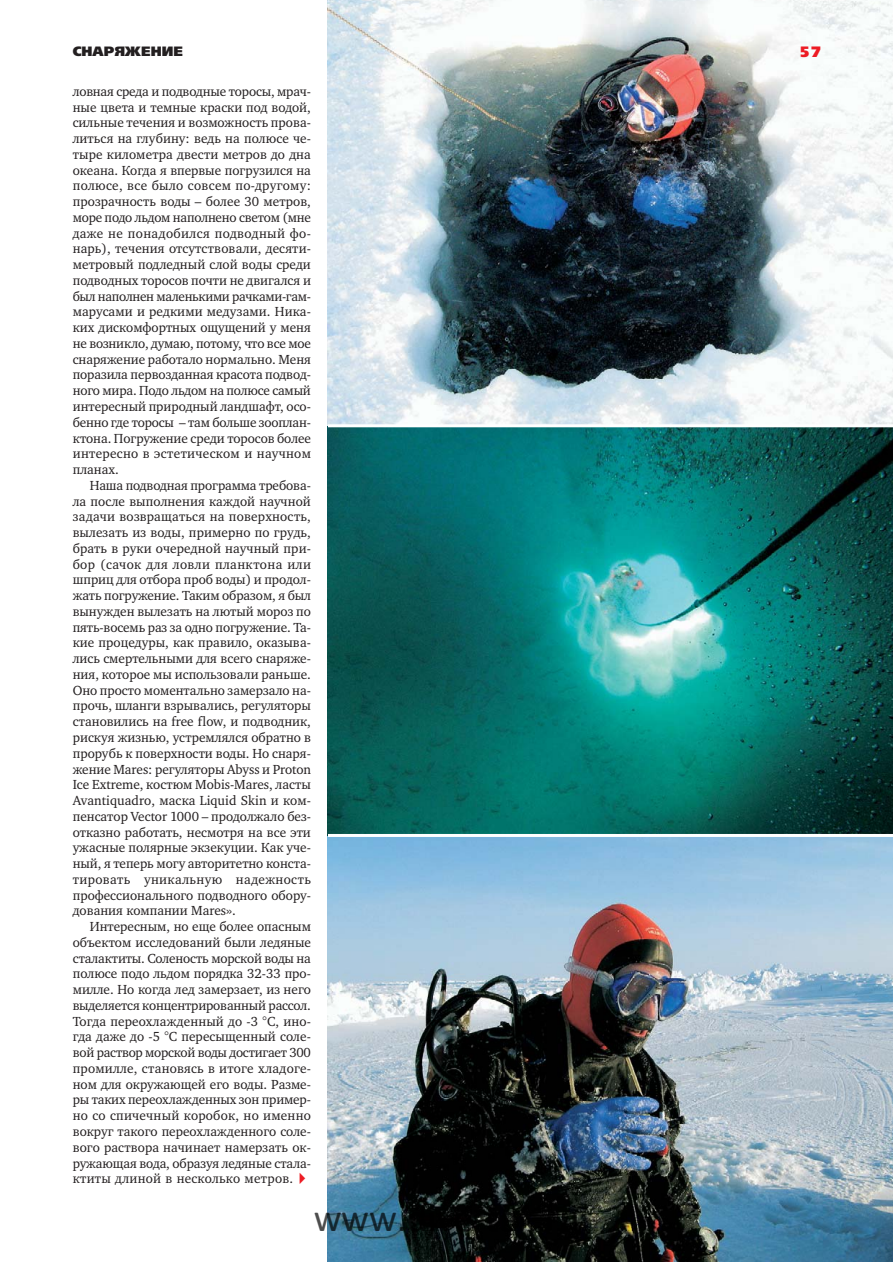
<style>
.page{position:relative;width:893px;height:1262px;background:#fff}
.page>*{position:absolute;margin:0;border:0;box-sizing:border-box;transform-origin:0 0}
.t1{font:39px "Calibri";color:rgb(0 0 0/.7)}
.t2{font:15px "Free Set Black C";color:#ed1c24}
.t3{font:13.5px/15.8px "Charter C";color:#231f20;text-align:justify}
.t4{font:13.5px "Free Set Black C";color:#231f20}
</style>
<div class="page">
<img style="left:328px;top:0;width:564px;height:424px">
<svg style="left:328px;top:427px;width:564px;height:407px;background:#0d716d"></svg>
<img style="left:328px;top:837px;width:564px;height:424px">
<p class="t4" style="left:73px;top:47px;width:112px">СНАРЯЖЕНИЕ</p>
<p class="t3" style="left:73px;top:85px;width:240px">ловная среда и подводные торосы, мрач&shy;ные цвета и темные краски под водой, сильные течения и возможность прова&shy;литься на глубину: ведь на полюсе че&shy;тыре километра двести метров до дна океана. Когда я впервые погрузился на полюсе, все было совсем по-другому: прозрачность воды – более 30 метров, море подо льдом наполнено светом (мне даже не понадобился подводный фо&shy;нарь), течения отсутствовали, десяти&shy;метровый подледный слой воды среди подводных торосов почти не двигался и был наполнен маленькими рачками-гам&shy;марусами и редкими медузами. Ника&shy;ких дискомфортных ощущений у меня не возникло, думаю, потому, что все мое снаряжение работало нормально. Меня поразила первозданная красота подвод&shy;ного мира. Подо льдом на полюсе самый интересный природный ландшафт, осо&shy;бенно где торосы – там больше зооплан&shy;ктона. Погружение среди торосов более интересно в эстетическом и научном планах.</p>
<p class="t3" style="left:73px;top:479px;width:240px;text-indent:17px">Наша подводная программа требова&shy;ла после выполнения каждой научной задачи возвращаться на поверхность, вылезать из воды, примерно по грудь, брать в руки очередной научный при&shy;бор (сачок для ловли планктона или шприц для отбора проб воды) и продол&shy;жать погружение. Таким образом, я был вынужден вылезать на лютый мороз по пять-восемь раз за одно погружение. Та&shy;кие процедуры, как правило, оказыва&shy;лись смертельными для всего снаряже&shy;ния, которое мы использовали раньше.<br>Оно просто моментально замерзало на&shy;прочь, шланги взрывались, регуляторы становились на free flow, и подводник, рискуя жизнью, устремлялся обратно в прорубь к поверхности воды. Но снаря&shy;жение Mares: регуляторы Abyss и Proton Ice Extreme, костюм Mobis-Mares, ласты Avantiquadro, маска Liquid Skin и ком&shy;пенсатор Vector 1000 – продолжало без&shy;отказно работать, несмотря на все эти ужасные полярные экзекуции. Как уче&shy;ный, я теперь могу авторитетно конста&shy;тировать уникальную надежность профессионального подводного обору&shy;дования компании Mares».</p>
<p class="t3" style="left:73px;top:920px;width:240px;text-indent:17px">Интересным, но еще более опасным объектом исследований были ледяные сталактиты. Соленость морской воды на полюсе подо льдом порядка 32-33 про&shy;милле. Но когда лед замерзает, из него выделяется концентрированный рассол.<br>Тогда переохлажденный до -3 °C, ино&shy;гда даже до -5 °С пересыщенный соле&shy;вой раствор морской воды достигает 300 промилле, становясь в итоге хладоге&shy;ном для окружающей его воды. Разме&shy;ры таких переохлажденных зон пример&shy;но со спичечный коробок, но именно вокруг такого переохлажденного соле&shy;вого раствора начинает намерзать ок&shy;ружающая вода, образуя ледяные стала&shy;ктиты длиной в несколько метров.</p>
<h1 class="t1" style="left:313px;top:1193px;width:268px">www.dive-tek.ru</h1>
<p class="t2" style="left:799px;top:47px;width:24px">57</p>
</div>
